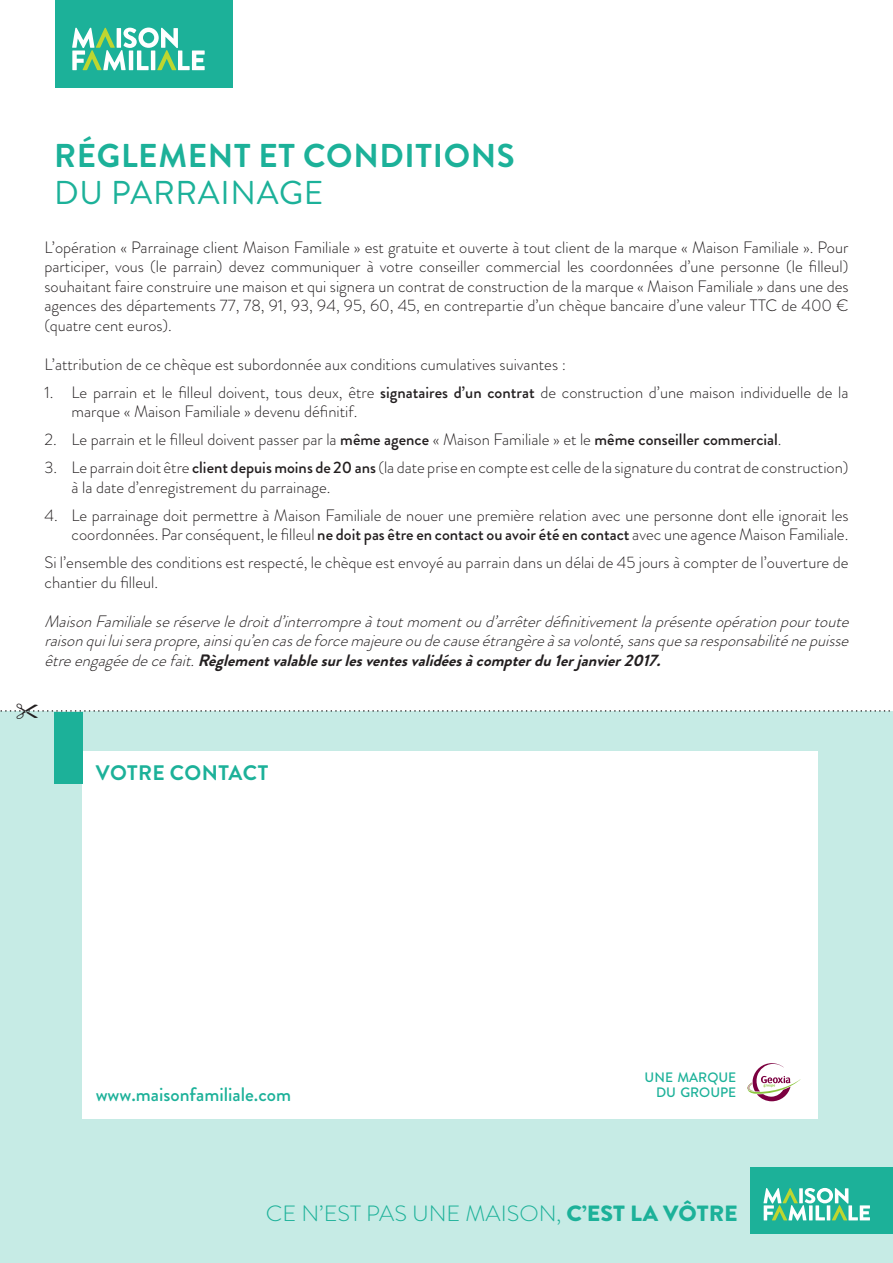
<style>
.page{position:relative;width:893px;height:1263px;background:#fff}
.page>*{position:absolute;margin:0;border:0;box-sizing:border-box;transform-origin:0 0}
.t1{font:700 33px "Brandon Grotesque";letter-spacing:.02em;color:#1cb199}
.t2{font:33px "Brandon Grotesque";letter-spacing:.02em;color:#1cb199}
.t3{font:300 22.05px "Brandon Grotesque";color:#1cb199;scale:1.05 1}
.t4{font:700 21px "Brandon Grotesque";color:#1cb199}
.t5{font:500 19.5px "Brandon Grotesque";color:#1cb199}
.t6{font:300 16.5px/19.5px "Brandon Grotesque";color:#231f20}
.t7{font:italic 300 16.5px/19.5px "Brandon Grotesque";color:#231f20;text-align:justify}
.t8{font:500 13.65px/15px "Brandon Grotesque";color:#1cb199;text-align:right}
.s1{font-weight:500}
.s2{font-weight:700}
.s3{font-weight:900}
</style>
<div class="page">
<div style="left:0;top:712px;width:893px;height:551px;background:#c6ebe5"></div>
<div style="left:55px;top:0;width:178px;height:87px;background:#1cb199"></div>
<svg style="left:72px;top:28px;width:133px;height:42px"></svg>
<div style="left:82px;top:751px;width:735px;height:367px;background:#fff"></div>
<div style="left:54px;top:712px;width:28px;height:71px;background:#1cb199"></div>
<svg style="left:747px;top:1063px;width:54px;height:38px"></svg>
<div style="left:750px;top:1167px;width:143px;height:66px;background:#1cb199"></div>
<svg style="left:763px;top:1188px;width:107px;height:32px"></svg>
<svg style="left:0;top:710px;width:893px;height:9px"></svg>
<h1 class="t1" style="left:54px;top:132px;width:155px">RÉGLEMENT</h1>
<h1 class="t1" style="left:259px;top:132px;width:70px">ET CON</h1>
<h1 class="t1" style="left:379px;top:132px;width:44px">DITIONS</h1>
<h1 class="t2" style="left:54px;top:170px;width:271px">DU PARRAINAGE</h1>
<p class="t6" style="left:45px;top:237px;width:805px;text-align:justify">L’opération « Parrainage client Maison Familiale » est gratuite et ouverte à tout client de la marque « Maison Familiale ». Pour participer, vous (le parrain) devez communiquer à votre conseiller commercial les coordonnées d’une personne (le filleul) souhaitant faire construire une maison et qui signera un contrat de construction de la marque « Maison Familiale » dans une des agences des départements 77, 78, 91, 93, 94, 95, 60, 45, en contrepartie d’un chèque bancaire d’une valeur TTC de 400 € (quatre cent euros).</p>
<p class="t6" style="left:45px;top:354px;width:523px">L’attribution de ce chèque est subordonnée aux conditions cumulatives suivantes :</p>
<p class="t6" style="left:72px;top:382px;width:778px;text-indent:-27px">1. Le parrain et le filleul doivent, tous deux, être <span class="s1">signataires d’un contrat</span> de construction d’une maison individuelle de la marque « Maison Familiale » devenu définitif.</p>
<p class="t6" style="left:45px;top:430px;width:738px">2. Le parrain et le filleul doivent passer par la <span class="s1">même agence</span> « Maison Familiale » et le <span class="s1">même conseiller commercial</span>.</p>
<p class="t6" style="left:72px;top:458px;width:778px;text-indent:-27px">3. Le parrain doit être <span class="s1">client depuis moins de 20 ans</span> (la date prise en compte est celle de la signature du contrat de construction) à la date d’enregistrement du parrainage.</p>
<p class="t6" style="left:45px;top:505px;width:805px;text-align:right">4. Le parrainage doit permettre à Maison Familiale de nouer une première relation avec une personne dont elle ignorait les coordonnées. Par conséquent, le filleul <span class="s1">ne doit pas être en contact ou avoir été en contact</span> avec une agence Maison Familiale.</p>
<p class="t6" style="left:45px;top:553px;width:805px">Si l’ensemble des conditions est respecté, le chèque est envoyé au parrain dans un délai de 45 jours à compter de l’ouverture de chantier du filleul.</p>
<p class="t7" style="left:45px;top:611px;width:811px">MaisonFamilialeseréserveledroitd’interrompreàtoutmomentoud’arrêterdéfinitivementlaprésenteopérationpourtoute raisonquiluiserapropre,ainsiqu’encasdeforcemajeureoudecauseétrangèreàsavolonté,sansquesaresponsabiliténepuisse êtreengagéedecefait.<span class="s2">Règlementvalablesurlesventesvalidéesàcompterdu1erjanvier2017.</span></p>
<p class="t4" style="left:96px;top:758px;width:15px">VOTRE</p>
<p class="t4" style="left:170px;top:758px;width:15px">CONTACT</p>
<p class="t5" style="left:96px;top:1081px;width:197px">www.maisonfamiliale.com</p>
<p class="t8" style="left:645px;top:1070px;width:93px">UNE MARQUE<br>DU GROUPE</p>
<h2 class="t3" style="left:266px;top:1198px;width:451px">CE N’EST PAS UNE MAISON, <span class="s3">C’EST LA VÔTRE</span></h2>
</div>
